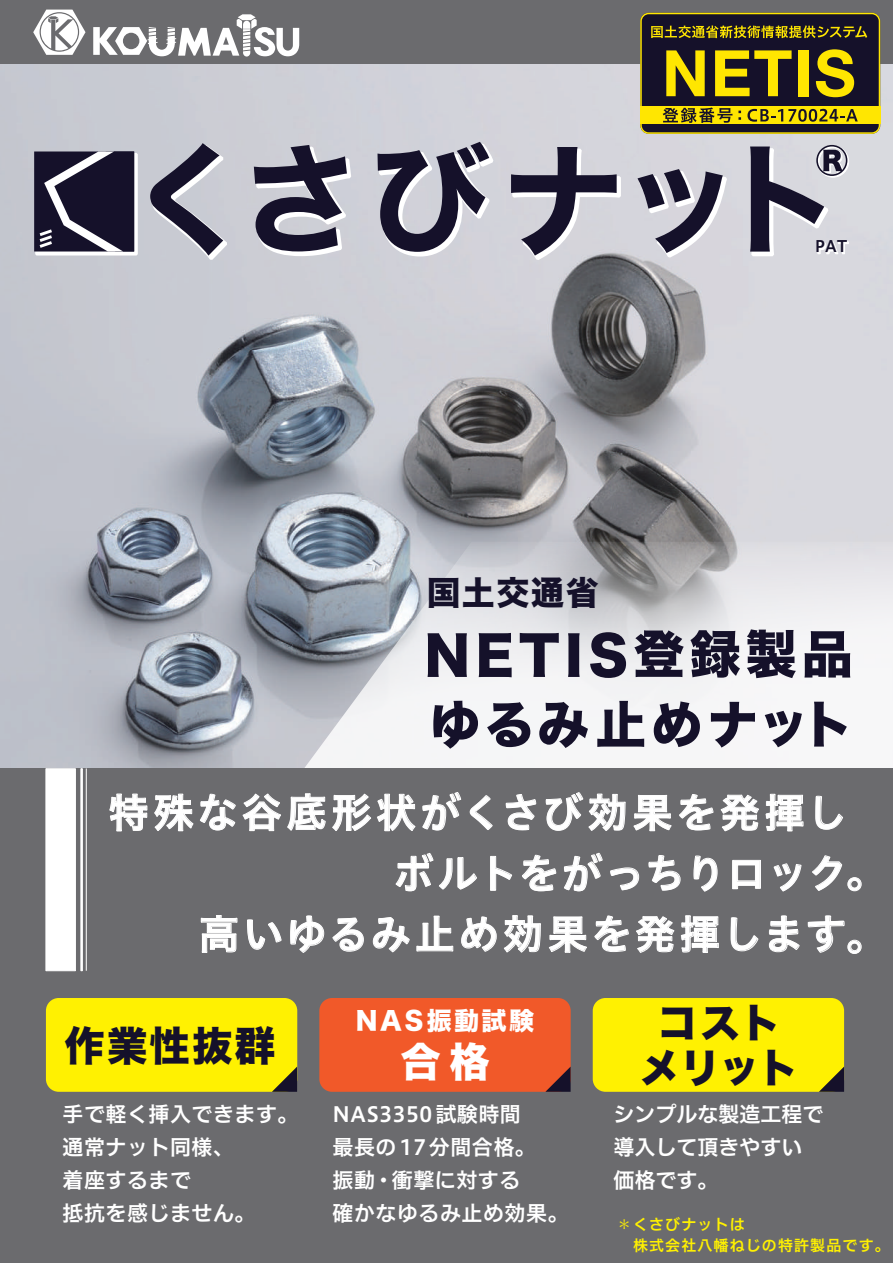
<style>
.page{position:relative;width:893px;height:1263px;background:#fff}
.page>*{position:absolute;margin:0;border:0;box-sizing:border-box;transform-origin:0 0}
.t1{font:63.3px "Hira Kaku Std N W8";color:#15112a}
.t2{font:52.5px "Hira Kaku Std N W8";letter-spacing:.1em;color:#15112a}
.t3{font:51px "Hira Kaku Std N W8";letter-spacing:.075em;color:#15112a}
.t4{font:40.5px/60.8px "Hiragino UD Sans Std N W6";letter-spacing:.05em;color:#fff;text-align:right}
.t5{font:40.5px "Hiragino UD Sans Std N W6";letter-spacing:.075em;color:#fff}
.t6{font:40.5px/45px "Hira Kaku Std N W8";letter-spacing:.05em;color:#15112a;text-align:center}
.t7{font:40.5px "Hira Kaku Std N W8";color:#fff}
.t8{font:33px "Hira Kaku Std N W8";letter-spacing:.05em;color:#15112a}
.t9{font:24.9px "Hira Kaku Std N W8";letter-spacing:.1em;color:#fff}
.t10{font:21px/33px "Hiragino UD Sans F Std N W6";letter-spacing:.025em;color:#fff}
.t11{font:21px/33px "Hiragino UD Sans F Std N W6";color:#fff}
.t12{font:15.9px "Hiragino UD Sans Std N W6";color:#15112a}
.t13{font:15px/21px "Hiragino UD Sans F Std N W6";letter-spacing:.075em;color:#fff101}
.s1{font-size:51px}
.s2{font-family:"Koz Go Pr 6 N"}
</style>
<div class="page">
<img style="left:0;top:64px;width:893px;height:705px">
<svg style="left:304px;top:541px;width:589px;height:228px"></svg>
<div style="left:0;top:0;width:893px;height:64px;background:#6b6b6e"></div>
<div style="left:0;top:769px;width:893px;height:494px;background:#6b6b6e"></div>
<div style="left:46px;top:768px;width:30px;height:203px;background:#fff"></div>
<div style="left:81px;top:768px;width:2px;height:203px;background:#fff;border:1px solid #fff"></div>
<div style="left:35px;top:153px;width:103px;height:102px;border:3px solid #fff"></div>
<svg style="left:150px;top:142px;width:81px;height:121px;background:#9a9aa6"></svg>
<svg style="left:253px;top:145px;width:100px;height:113px;background:#82818f"></svg>
<svg style="left:377px;top:141px;width:119px;height:117px;background:#8e8d9a"></svg>
<svg style="left:511px;top:147px;width:111px;height:116px;background:#9d9ca7"></svg>
<svg style="left:636px;top:168px;width:93px;height:92px;background:#9f9da9"></svg>
<svg style="left:34px;top:151px;width:102px;height:103px;background:#3d3a4f"></svg>
<svg style="left:640px;top:13px;width:240px;height:121px;background:#63581c"></svg>
<hr style="left:86px;top:768px;width:1px;height:203px;background:#fff">
<div style="left:46px;top:998px;width:251px;height:94px;background:#fff101;border-radius:13px"></div>
<div style="left:319px;top:998px;width:252px;height:94px;background:#f15929;border-radius:13px"></div>
<div style="left:593px;top:998px;width:251px;height:94px;background:#fff101;border-radius:13px"></div>
<svg style="left:272px;top:1066px;width:25px;height:26px"></svg>
<svg style="left:545px;top:1066px;width:26px;height:26px"></svg>
<svg style="left:819px;top:1066px;width:25px;height:26px"></svg>
<svg style="left:109px;top:793px;width:39px;height:39px"></svg>
<svg style="left:154px;top:793px;width:82px;height:39px"></svg>
<svg style="left:242px;top:793px;width:84px;height:38px"></svg>
<svg style="left:332px;top:793px;width:84px;height:39px"></svg>
<svg style="left:422px;top:792px;width:40px;height:39px"></svg>
<svg style="left:470px;top:795px;width:23px;height:35px"></svg>
<svg style="left:506px;top:794px;width:30px;height:36px"></svg>
<svg style="left:546px;top:792px;width:80px;height:39px"></svg>
<svg style="left:633px;top:794px;width:39px;height:37px"></svg>
<svg style="left:679px;top:794px;width:35px;height:37px"></svg>
<svg style="left:720px;top:793px;width:84px;height:39px"></svg>
<svg style="left:815px;top:795px;width:28px;height:35px"></svg>
<svg style="left:395px;top:853px;width:82px;height:38px"></svg>
<svg style="left:490px;top:856px;width:22px;height:35px"></svg>
<svg style="left:522px;top:854px;width:35px;height:37px"></svg>
<svg style="left:564px;top:852px;width:39px;height:39px"></svg>
<svg style="left:610px;top:867px;width:29px;height:24px"></svg>
<svg style="left:648px;top:855px;width:33px;height:36px"></svg>
<svg style="left:693px;top:855px;width:25px;height:37px"></svg>
<svg style="left:732px;top:860px;width:29px;height:29px"></svg>
<svg style="left:773px;top:863px;width:29px;height:29px"></svg>
<svg style="left:812px;top:855px;width:50px;height:36px"></svg>
<svg style="left:201px;top:915px;width:37px;height:38px"></svg>
<svg style="left:247px;top:919px;width:35px;height:31px"></svg>
<svg style="left:290px;top:915px;width:34px;height:38px"></svg>
<svg style="left:332px;top:917px;width:32px;height:35px"></svg>
<svg style="left:373px;top:917px;width:37px;height:36px"></svg>
<svg style="left:416px;top:915px;width:37px;height:37px"></svg>
<svg style="left:461px;top:916px;width:36px;height:36px"></svg>
<svg style="left:504px;top:915px;width:37px;height:38px"></svg>
<svg style="left:549px;top:916px;width:38px;height:37px"></svg>
<svg style="left:594px;top:915px;width:35px;height:37px"></svg>
<svg style="left:636px;top:916px;width:39px;height:37px"></svg>
<svg style="left:681px;top:915px;width:38px;height:38px"></svg>
<svg style="left:731px;top:917px;width:28px;height:34px"></svg>
<svg style="left:769px;top:915px;width:31px;height:37px"></svg>
<svg style="left:808px;top:915px;width:54px;height:39px"></svg>
<svg style="left:749px;top:145px;width:100px;height:113px;background:#a8a7b1"></svg>
<svg style="left:33px;top:10px;width:53px;height:45px"></svg>
<svg style="left:93px;top:14px;width:206px;height:43px"></svg>
<h1 class="t1" style="left:814px;top:126px;width:38px">®</h1>
<h3 class="t8" style="left:427px;top:574px;width:173px">国土交通省</h3>
<p class="t12" style="left:815px;top:234px;width:34px">PAT</p>
<h2 class="t2" style="left:424px;top:626px;width:430px">NETIS<span class="s1">登録製品</span></h2>
<h3 class="t3" style="left:429px;top:696px;width:425px">ゆるみ止めナット</h3>
<h3 class="t5" style="left:108px;top:781px;width:740px">特殊な谷底形状がくさび効果を発揮し</h3>
<h3 class="t4" style="left:199px;top:841px;width:689px">ボルトをがっちりロック。<br>高いゆるみ止め効果を発揮します。</h3>
<h3 class="t6" style="left:65px;top:1024px;width:212px">作業性抜群</h3>
<p class="t10" style="left:63px;top:1096px;width:238px">手で軽く挿入できます。通常ナット同様、<br>着座するまで<br>抵抗を感じません。</p>
<p class="t9" style="left:356px;top:1006px;width:180px">NAS振動試験</p>
<h3 class="t7" style="left:400px;top:1039px;width:91px">合格</h3>
<p class="t10" style="left:333px;top:1096px;width:238px">NAS3350試験時間<br>最長の17分間合格。<br>振動・衝撃に対する<br>確かなゆるみ止め効果。</p>
<h3 class="t6" style="left:640px;top:1001px;width:160px">コストメリット</h3>
<p class="t11" style="left:613px;top:1096px;width:211px">シンプルな製造工程で導入して頂きやすい価格です。</p>
<p class="t13" style="left:617px;top:1213px;width:274px"><span class="s2">＊</span>くさびナットは<br>　株式会社八幡ねじの特許製品です。</p>
</div>
